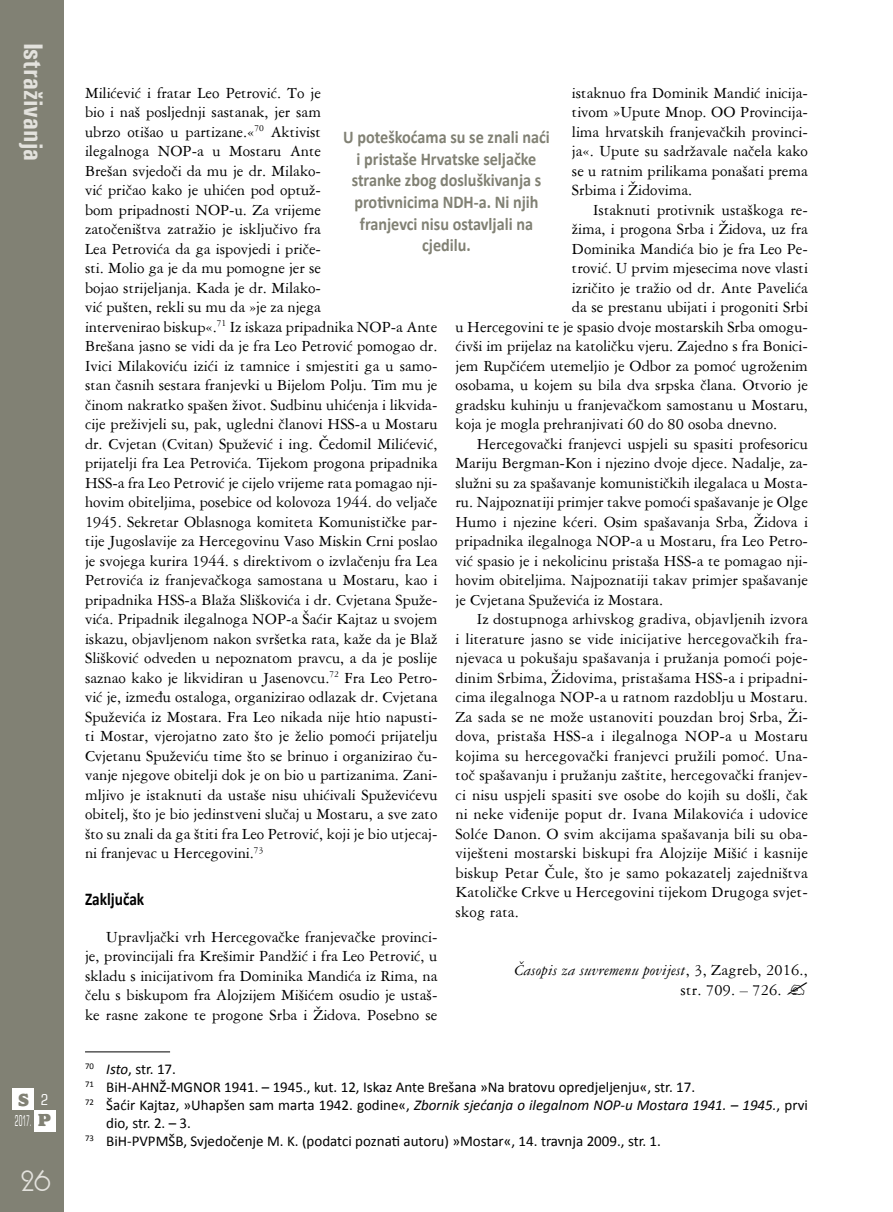
<style>
.page{position:relative;width:893px;height:1212px;background:#fff}
.page>*{position:absolute;margin:0;border:0;box-sizing:border-box;transform-origin:0 0}
.t1{font:700 condensed 27px "Univers";color:#e3e2dd}
.t2{font:27px "Andes";color:#e3e2dd}
.t3{font:700 18px/21.6px "Calibri";color:#818174;text-align:center;scale:.9 1}
.t4{font:700 18px "Calibri";color:#000;scale:.85 1}
.t5{font:800 18px "Alfredo";color:#818174}
.t6{font:16.5px/19.5px "American Garamond BT";color:#000}
.t7{font:15px "Calibri";color:#000}
.t8{font:italic 15px "Calibri";color:#000}
.t9{font:condensed 15px "Square 721 BT";color:#fff;scale:.5 1}
.t10{font:condensed 15px "Square 721 BT";color:#fff}
.s1{font-family:"Alfredo";font-weight:800;font-stretch:normal;font-size:18px;color:#818174}
.s2{font-style:italic}
.s3{font-style:normal}
</style>
<div class="page">
<div style="left:0;top:0;width:64px;height:1212px;background:#818174"></div>
<div style="left:13px;top:1089px;width:21px;height:21px;background:#fff"></div>
<div style="left:34px;top:1110px;width:21px;height:21px;background:#fff"></div>
<hr style="left:85px;top:1051px;width:85px;height:1px;background:#000">
<h1 class="t1" style="left:50px;top:43px;width:120px;rotate:90deg">Istraživanja</h1>
<p class="t5" style="left:18px;top:1090px;width:12px">S</p>
<p class="t9" style="left:15px;top:1112px;width:73px">2017. <span class="s1">p</span></p>
<p class="t10" style="left:41px;top:1090px;width:9px">2</p>
<h1 class="t2" style="left:21px;top:1169px;width:31px">26</h1>
<p class="t6" style="left:572px;top:82px;width:237px;text-align:justify">istaknuo fra Dominik Mandić inicija&shy;tivom »Upute Mnop. OO Provincija&shy;lima hrvatskih franjevačkih provinci&shy;ja«. Upute su sadržavale načela kako se u ratnim prilikama ponašati prema Srbima i Židovima.</p>
<p class="t6" style="left:593px;top:200px;width:216px">Istaknuti protivnik ustaškoga re-</p>
<p class="t6" style="left:572px;top:219px;width:237px">žima, i progona Srba i Židova, uz fra</p>
<p class="t6" style="left:572px;top:239px;width:237px">Dominika Mandića bio je fra Leo Pe-</p>
<p class="t6" style="left:572px;top:258px;width:237px">trović. U prvim mjesecima nove vlasti</p>
<p class="t6" style="left:572px;top:278px;width:237px">izričito je tražio od dr. Ante Pavelića</p>
<p class="t6" style="left:572px;top:297px;width:237px">da se prestanu ubijati i progoniti Srbi</p>
<p class="t6" style="left:455px;top:317px;width:354px">u Hercegovini te je spasio dvoje mostarskih Srba omogu-</p>
<p class="t6" style="left:455px;top:336px;width:354px">ćivši im prijelaz na katoličku vjeru. Zajedno s fra Bonici-</p>
<p class="t6" style="left:455px;top:356px;width:354px">jem Rupčićem utemeljio je Odbor za pomoć ugroženim</p>
<p class="t6" style="left:455px;top:375px;width:354px">osobama, u kojem su bila dva srpska člana. Otvorio je</p>
<p class="t6" style="left:455px;top:395px;width:354px">gradsku kuhinju u franjevačkom samostanu u Mostaru,</p>
<p class="t6" style="left:455px;top:414px;width:323px">koja je mogla prehranjivati 60 do 80 osoba dnevno.</p>
<p class="t6" style="left:477px;top:434px;width:333px">Hercegovački franjevci uspjeli su spasiti profesoricu</p>
<p class="t6" style="left:455px;top:453px;width:354px">Mariju Bergman-Kon i njezino dvoje djece. Nadalje, za-</p>
<p class="t6" style="left:455px;top:473px;width:354px">služni su za spašavanje komunističkih ilegalaca u Mosta-</p>
<p class="t6" style="left:455px;top:492px;width:354px">ru. Najpoznatiji primjer takve pomoći spašavanje je Olge</p>
<p class="t6" style="left:455px;top:512px;width:354px">Humo i njezine kćeri. Osim spašavanja Srba, Židova i</p>
<p class="t6" style="left:455px;top:531px;width:354px">pripadnika ilegalnoga NOP-a u Mostaru, fra Leo Petro-</p>
<p class="t6" style="left:455px;top:551px;width:354px">vić spasio je i nekolicinu pristaša HSS-a te pomagao nji-</p>
<p class="t6" style="left:455px;top:570px;width:354px">hovim obiteljima. Najpoznatiji takav primjer spašavanje</p>
<p class="t6" style="left:455px;top:590px;width:209px">je Cvjetana Spuževića iz Mostara.</p>
<p class="t6" style="left:477px;top:609px;width:333px">Iz dostupnoga arhivskog gradiva, objavljenih izvora</p>
<p class="t6" style="left:455px;top:629px;width:354px">i literature jasno se vide inicijative hercegovačkih fra-</p>
<p class="t6" style="left:455px;top:648px;width:354px">njevaca u pokušaju spašavanja i pružanja pomoći poje-</p>
<p class="t6" style="left:455px;top:668px;width:354px">dinim Srbima, Židovima, pristašama HSS-a i pripadni-</p>
<p class="t6" style="left:455px;top:687px;width:354px">cima ilegalnoga NOP-a u ratnom razdoblju u Mostaru.</p>
<p class="t6" style="left:455px;top:707px;width:354px">Za sada se ne može ustanoviti pouzdan broj Srba, Ži-</p>
<p class="t6" style="left:455px;top:726px;width:354px">dova, pristaša HSS-a i ilegalnoga NOP-a u Mostaru</p>
<p class="t6" style="left:455px;top:746px;width:354px">kojima su hercegovački franjevci pružili pomoć. Una-</p>
<p class="t6" style="left:455px;top:765px;width:354px">toč spašavanju i pružanju zaštite, hercegovački franjev-</p>
<p class="t6" style="left:455px;top:785px;width:354px">ci nisu uspjeli spasiti sve osobe do kojih su došli, čak</p>
<p class="t6" style="left:455px;top:804px;width:354px">ni neke viđenije poput dr. Ivana Milakovića i udovice</p>
<p class="t6" style="left:455px;top:824px;width:354px">Solće Danon. O svim akcijama spašavanja bili su oba-</p>
<p class="t6" style="left:455px;top:843px;width:354px">viješteni mostarski biskupi fra Alojzije Mišić i kasnije</p>
<p class="t6" style="left:455px;top:863px;width:354px">biskup Petar Čule, što je samo pokazatelj zajedništva</p>
<p class="t6" style="left:455px;top:882px;width:354px">Katoličke Crkve u Hercegovini tijekom Drugoga svjet-</p>
<p class="t6" style="left:455px;top:902px;width:65px">skog rata.</p>
<p class="t6" style="left:85px;top:82px;width:354px">Milićević i fratar Leo Petrović. To je<br>bio i naš posljednji sastanak, jer sam<br>ubrzo otišao u partizane.«<sup>70</sup> Aktivist<br>ilegalnoga NOP-a u Mostaru Ante<br>Brešan svjedoči da mu je dr. Milako-<br>vić pričao kako je uhićen pod optuž-<br>bom pripadnosti NOP-u. Za vrijeme<br>zatočeništva zatražio je isključivo fra<br>Lea Petrovića da ga ispovjedi i priče-<br>sti. Molio ga je da mu pomogne jer se<br>bojao strijeljanja. Kada je dr. Milako-<br>vić pušten, rekli su mu da »je za njega<br>intervenirao biskup«.<sup>71</sup> Iz iskaza pripadnika NOP-a Ante Brešana jasno se vidi da je fra Leo Petrović pomogao dr.<br>Ivici Milakoviću izići iz tamnice i smjestiti ga u samo&shy;stan časnih sestara franjevki u Bijelom Polju. Tim mu je činom nakratko spašen život. Sudbinu uhićenja i likvida&shy;cije preživjeli su, pak, ugledni članovi HSS-a u Mostaru dr. Cvjetan (Cvitan) Spužević i ing. Čedomil Milićević, prijatelji fra Lea Petrovića. Tijekom progona pripadnika HSS-a fra Leo Petrović je cijelo vrijeme rata pomagao nji&shy;hovim obiteljima, posebice od kolovoza 1944. do veljače 1945. Sekretar Oblasnoga komiteta Komunističke par&shy;tije Jugoslavije za Hercegovinu Vaso Miskin Crni poslao je svojega kurira 1944. s direktivom o izvlačenju fra Lea Petrovića iz franjevačkoga samostana u Mostaru, kao i pripadnika HSS-a Blaža Sliškovića i dr. Cvjetana Spuže&shy;vića. Pripadnik ilegalnoga NOP-a Šaćir Kajtaz u svojem iskazu, objavljenom nakon svršetka rata, kaže da je Blaž Slišković odveden u nepoznatom pravcu, a da je poslije saznao kako je likvidiran u Jasenovcu.<sup>72</sup> Fra Leo Petro&shy;vić je, između ostaloga, organizirao odlazak dr. Cvjetana Spuževića iz Mostara. Fra Leo nikada nije htio napusti&shy;ti Mostar, vjerojatno zato što je želio pomoći prijatelju Cvjetanu Spuževiću time što se brinuo i organizirao ču&shy;vanje njegove obitelji dok je on bio u partizanima. Zani&shy;mljivo je istaknuti da ustaše nisu uhićivali Spuževićevu obitelj, što je bio jedinstveni slučaj u Mostaru, a sve zato što su znali da ga štiti fra Leo Petrović, koji je bio utjecaj&shy;ni franjevac u Hercegovini.<sup>73</sup></p>
<p class="t4" style="left:85px;top:886px;width:71px">Zaključak</p>
<p class="t6" style="left:85px;top:927px;width:354px;text-align:justify;text-indent:21px">Upravljački vrh Hercegovačke franjevačke provinci&shy;je, provincijali fra Krešimir Pandžić i fra Leo Petrović, u skladu s inicijativom fra Dominika Mandića iz Rima, na čelu s biskupom fra Alojzijem Mišićem osudio je ustaš&shy;ke rasne zakone te progone Srba i Židova. Posebno se</p>
<p class="t3" style="left:343px;top:126px;width:231px">U poteškoćama su se znali naći i pristaše Hrvatske seljačke stranke zbog dosluškivanja s protivnicima NDH-a. Ni njih franjevci nisu ostavljali na cjedilu.</p>
<p class="t6" style="left:680px;top:960px;width:129px;text-indent:-166px"><span class="s2">Časopis za suvremenu povijest</span>, 3, Zagreb, 2016., str. 709. – 726.</p>
<p class="t7" style="left:85px;top:1059px;width:92px"><sup>70</sup> <span class="s2">Isto</span>, str. 17.</p>
<p class="t7" style="left:85px;top:1077px;width:612px"><sup>71</sup> BiH-AHNŽ-MGNOR 1941. – 1945., kut. 12, Iskaz Ante Brešana »Na bratovu opredjeljenju«, str. 17.</p>
<p class="t8" style="left:85px;top:1095px;width:724px"><sup>72</sup> <span class="s3">Šaćir Kajtaz, »Uhapšen sam marta 1942. godine«,</span> Zbornik sjećanja o ilegalnom NOP-u Mostara 1941. – 1945.<span class="s3">, prvi</span></p>
<p class="t7" style="left:106px;top:1113px;width:86px">dio, str. 2. – 3.</p>
<p class="t7" style="left:85px;top:1131px;width:577px"><sup>73</sup> BiH-PVPMŠB, Svjedočenje M. K. (podatci poznati autoru) »Mostar«, 14. travnja 2009., str. 1.</p>
</div>
